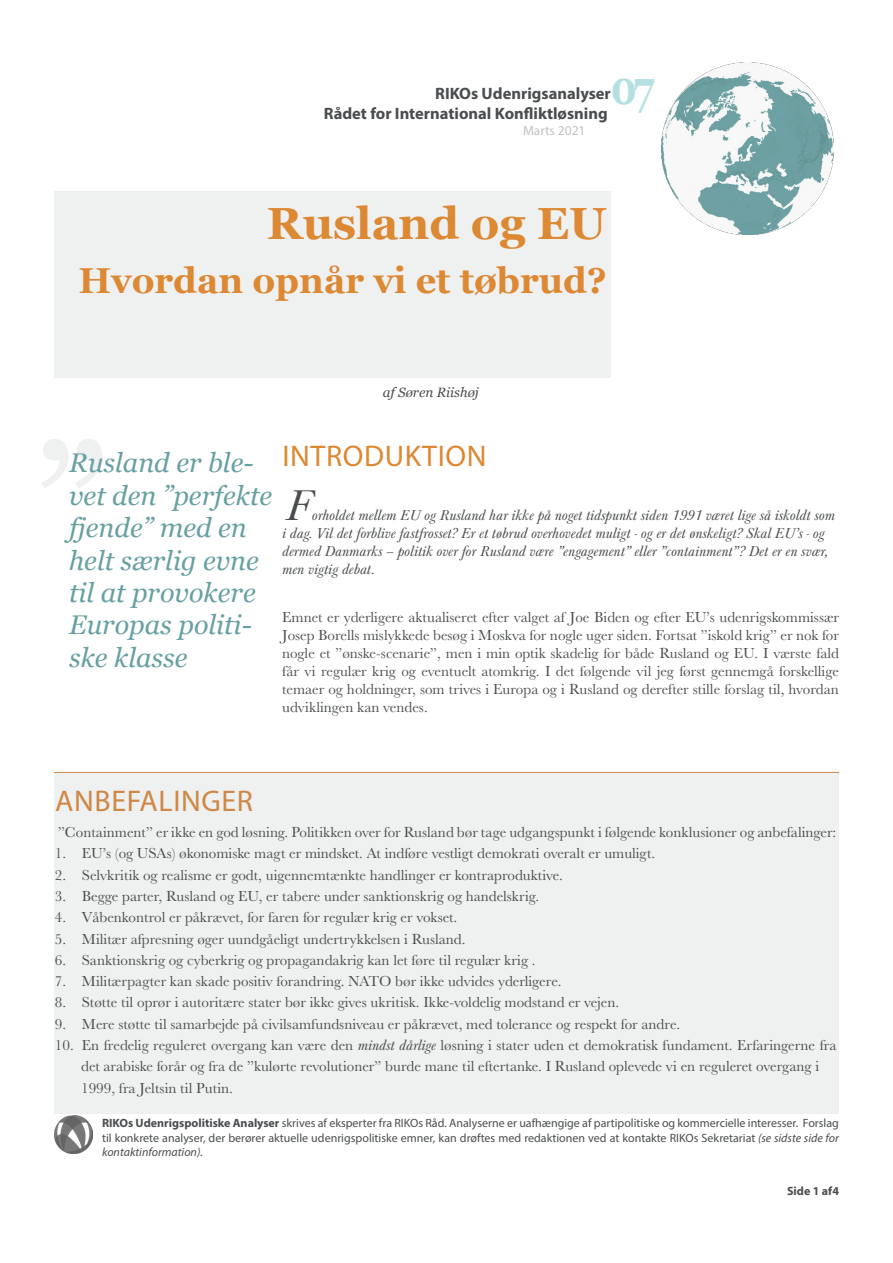
<style>
.page{position:relative;width:893px;height:1263px;background:#fff}
.page>*{position:absolute;margin:0;border:0;box-sizing:border-box;transform-origin:0 0}
.t1{font:187.5px "Georgia";color:#eff0f0}
.t2{font:700 46.8px "Georgia";color:#b5e0e1;scale:.8 1}
.t3{font:700 45px "Georgia";color:#d83}
.RIKO_OVERSKRIFT{font:italic 45px "Baskerville URW";color:#4a4d4f}
.t4{font:700 36px "Georgia";color:#d83}
.RIKO_OVERSKRIFT-2{font:30px "Myriad Pro";letter-spacing:.02em;color:#d83}
.RIKO_OVERSKRIFT-3{font:30px "Myriad Pro";letter-spacing:.02em;color:#cd8846}
.t5{font:italic 27px/32.4px "Georgia";color:#68a0a2}
.t6{font:700 16.5px "Myriad Pro";color:#4a4d4f}
.RIKO_BRØD_TEKST{font:15px/18px "Baskerville URW";color:#4a4d4f;text-align:justify}
.RIKO_OVERSKRIFT-4{font:italic 15px/18px "Baskerville URW";color:#4a4d4f}
.t7{font:italic 13.5px "Georgia";color:#4a4d4f}
.t8{font:13.5px "Myriad Pro";color:#c1c3c2}
.t9{font:12px/14.4px "Myriad Pro";color:#4a4d4f;text-align:justify}
.t10{font:700 12px "Myriad Pro";color:#4a4d4f}
.s1{font-style:italic}
.s2{font-weight:700}
</style>
<div class="page">
<img style="left:662px;top:63px;width:171px;height:171px">
<div style="left:54px;top:191px;width:557px;height:187px;background:#eff0f0"></div>
<img style="left:55px;top:1116px;width:37px;height:37px">
<div style="left:54px;top:773px;width:785px;height:341px;background:#eff0f0"></div>
<hr style="left:54px;top:772px;width:785px;height:1px;background:#cb8645">
<p class="t6" style="left:435px;top:83px;width:177px">RIKOs Udenrigsanalyser</p>
<p class="t2" style="left:611px;top:52px;width:56px">07</p>
<p class="t6" style="left:324px;top:103px;width:286px">Rådet for International Konfliktløsning</p>
<p class="t8" style="left:523px;top:123px;width:64px">Marts 2021</p>
<p class="t3" style="left:267px;top:189px;width:341px">Rusland og EU</p>
<p class="t4" style="left:78px;top:253px;width:530px">Hvordan opnår vi et tøbrud?</p>
<p class="t7" style="left:383px;top:383px;width:98px">af Søren Riishøj</p>
<p class="t1" style="left:33px;top:377px;width:78px">”</p>
<p class="t5" style="left:69px;top:446px;width:205px">Rusland er ble&shy;vet den ”perfekte fjende” med en helt særlig evne til at provokere<br>Europas politi&shy;ske klasse</p>
<p class="RIKO_OVERSKRIFT-2" style="left:282px;top:438px;width:206px">INTRODUKTION</p>
<p class="RIKO_OVERSKRIFT" style="left:286px;top:480px;width:27px">F</p>
<p class="RIKO_OVERSKRIFT-4" style="left:282px;top:507px;width:554px;text-indent:30px">orholdet mellem EU og Rusland har ikke på noget tidspunkt siden 1991 været lige så iskoldt som i dag. Vil det forblive fastfrosset? Er et tøbrud overhovedet muligt - og er det ønskeligt? Skal EU’s - og dermed Danmarks – politik over for Rusland være ”engagement” eller ”containment”? Det er en svær, men vigtig debat.</p>
<p class="RIKO_BRØD_TEKST" style="left:282px;top:608px;width:558px">Emnet er yderligere aktualiseret efter valget af Joe Biden og efter EU’s udenrigskommissær Josep Borells mislykkede besøg i Moskva for nogle uger siden. Fortsat ”iskold krig” er nok for nogle et ”ønske-scenarie”, men i min optik skadelig for både Rusland og EU. I værste fald får vi regulær krig og eventuelt atomkrig. I det følgende vil jeg først gennemgå forskellige temaer og holdninger, som trives i Europa og i Rusland og derefter stille forslag til, hvordan udviklingen kan vendes.</p>
<p class="RIKO_OVERSKRIFT-3" style="left:55px;top:782px;width:199px">ANBEFALINGER</p>
<p class="RIKO_BRØD_TEKST" style="left:58px;top:823px;width:780px">”Containment” er ikke en god løsning. Politikken over for Rusland bør tage udgangspunkt i følgende konklusioner og anbefalinger:</p>
<p class="RIKO_BRØD_TEKST" style="left:55px;top:844px;width:602px">1. EU’s (og USAs) økonomiske magt er mindsket. At indføre vestligt demokrati overalt er umuligt.</p>
<p class="RIKO_BRØD_TEKST" style="left:55px;top:865px;width:510px">2. Selvkritik og realisme er godt, uigennemtænkte handlinger er kontraproduktive.</p>
<p class="RIKO_BRØD_TEKST" style="left:55px;top:886px;width:486px">3. Begge parter, Rusland og EU, er tabere under sanktionskrig og handelskrig.</p>
<p class="RIKO_BRØD_TEKST" style="left:55px;top:908px;width:404px">4. Våbenkontrol er påkrævet, for faren for regulær krig er vokset.</p>
<p class="RIKO_BRØD_TEKST" style="left:55px;top:929px;width:412px">5. Militær afpresning øger uundgåeligt undertrykkelsen i Rusland.</p>
<p class="RIKO_BRØD_TEKST" style="left:55px;top:950px;width:482px">6. Sanktionskrig og cyberkrig og propagandakrig kan let føre til regulær krig .</p>
<p class="RIKO_BRØD_TEKST" style="left:55px;top:972px;width:508px">7. Militærpagter kan skade positiv forandring. NATO bør ikke udvides yderligere.</p>
<p class="RIKO_BRØD_TEKST" style="left:55px;top:993px;width:566px">8. Støtte til oprør i autoritære stater bør ikke gives ukritisk. Ikke-voldelig modstand er vejen.</p>
<p class="RIKO_BRØD_TEKST" style="left:55px;top:1014px;width:627px">9. Mere støtte til samarbejde på civilsamfundsniveau er påkrævet, med tolerance og respekt for andre.</p>
<p class="RIKO_BRØD_TEKST" style="left:55px;top:1035px;width:783px">10. En fredelig reguleret overgang kan være den <span class="s1">mindst dårlige</span> løsning i stater uden et demokratisk fundament. Erfaringerne fra</p>
<p class="RIKO_BRØD_TEKST" style="left:81px;top:1057px;width:739px">det arabiske forår og fra de ”kulørte revolutioner” burde mane til eftertanke. I Rusland oplevede vi en reguleret overgang i</p>
<p class="RIKO_BRØD_TEKST" style="left:81px;top:1078px;width:153px">1999, fra Jeltsin til Putin.</p>
<p class="t9" style="left:102px;top:1116px;width:738px"><span class="s2">RIKOs Udenrigspolitiske Analyser</span> skrives af eksperter fra RIKOs Råd. Analyserne er uafhængige af partipolitiske og kommercielle interesser. Forslag til konkrete analyser, der berører aktuelle udenrigspolitiske emner, kan drøftes med redaktionen ved at kontakte RIKOs Sekretariat <span class="s1">(se sidste side for kontaktinformation).</span></p>
<p class="t10" style="left:787px;top:1183px;width:53px">Side 1 af4</p>
</div>
